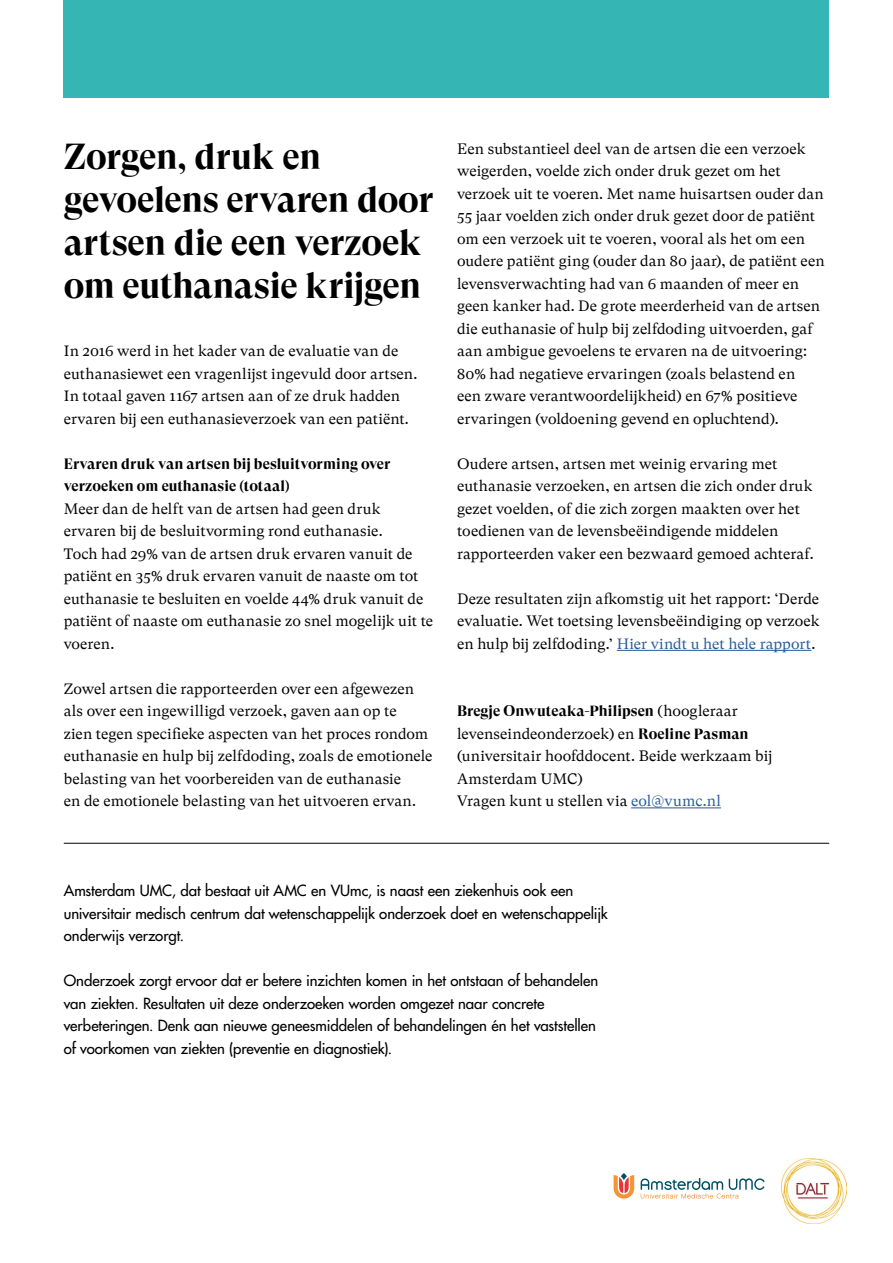
<style>
.page{position:relative;width:893px;height:1263px;background:#fff}
.page>*{position:absolute;margin:0;border:0;box-sizing:border-box;transform-origin:0 0}
.t1{font:700 36px/43.2px "GT Super Display";letter-spacing:-.015em;color:#000}
.t2{font:15px/22.5px "GT Super Text";color:#000}
.t3{font:15px/22.5px "Futura";color:#000}
.t4{font:700 15px/22.5px "GT Super Display";color:#000}
.s1{color:#275b9b}
.s2{font-family:"GT Super Text";font-weight:400}
.s3{font-family:"GT Super Display";font-weight:700}
</style>
<div class="page">
<hr style="left:617px;top:650px;width:194px;height:1px;background:#275b9b">
<hr style="left:631px;top:807px;width:90px;height:1px;background:#275b9b">
<svg style="left:641px;top:1178px;width:123px;height:20px"></svg>
<svg style="left:614px;top:1175px;width:20px;height:23px"></svg>
<svg style="left:621px;top:1173px;width:6px;height:7px"></svg>
<img style="left:781px;top:1158px;width:65px;height:66px">
<div style="left:64px;top:0;width:765px;height:97px;background:#35b6b4"></div>
<hr style="left:64px;top:843px;width:765px;height:1px;background:#000">
<h1 class="t1" style="left:64px;top:135px;width:371px">Zorgen, druk en gevoelens ervaren door artsen die een verzoek om euthanasie krijgen</h1>
<p class="t2" style="left:64px;top:340px;width:355px">In 2016 werd in het kader van de evaluatie van de euthanasiewet een vragenlijst ingevuld door artsen.<br>In totaal gaven 1167 artsen aan of ze druk hadden ervaren bij een euthanasieverzoek van een patiënt.</p>
<p class="t4" style="left:64px;top:453px;width:328px">Ervaren druk van artsen bij besluitvorming over verzoeken om euthanasie (totaal)</p>
<p class="t2" style="left:64px;top:497px;width:371px">Meer dan de helft van de artsen had geen druk ervaren bij de besluitvorming rond euthanasie.<br>Toch had 29% van de artsen druk ervaren vanuit de patiënt en 35% druk ervaren vanuit de naaste om tot euthanasie te besluiten en voelde 44% druk vanuit de patiënt of naaste om euthanasie zo snel mogelijk uit te voeren.</p>
<p class="t2" style="left:64px;top:677px;width:370px">Zowel artsen die rapporteerden over een afgewezen als over een ingewilligd verzoek, gaven aan op te<br>zien tegen specifieke aspecten van het proces rondom euthanasie en hulp bij zelfdoding, zoals de emotionele belasting van het voorbereiden van de euthanasie<br>en de emotionele belasting van het uitvoeren ervan.</p>
<p class="t2" style="left:457px;top:137px;width:369px">Een substantieel deel van de artsen die een verzoek weigerden, voelde zich onder druk gezet om het verzoek uit te voeren. Met name huisartsen ouder dan 55 jaar voelden zich onder druk gezet door de patiënt om een verzoek uit te voeren, vooral als het om een oudere patiënt ging (ouder dan 80 jaar), de patiënt een levensverwachting had van 6 maanden of meer en geen kanker had. De grote meerderheid van de artsen die euthanasie of hulp bij zelfdoding uitvoerden, gaf aan ambigue gevoelens te ervaren na de uitvoering:<br>80% had negatieve ervaringen (zoals belastend en<br>een zware verantwoordelijkheid) en 67% positieve ervaringen (voldoening gevend en opluchtend).</p>
<p class="t2" style="left:457px;top:452px;width:358px">Oudere artsen, artsen met weinig ervaring met euthanasie verzoeken, en artsen die zich onder druk gezet voelden, of die zich zorgen maakten over het toedienen van de levensbeëindigende middelen rapporteerden vaker een bezwaard gemoed achteraf.</p>
<p class="t2" style="left:457px;top:587px;width:364px;text-align:justify">Deze resultaten zijn afkomstig uit het rapport: ‘Derde evaluatie. Wet toetsing levensbeëindiging op verzoek en hulp bij zelfdoding.’ <span class="s1">Hier vindt u het hele rapport</span>.</p>
<p class="t4" style="left:457px;top:700px;width:282px">Bregje Onwuteaka-Philipsen <span class="s2">(hoogleraar</span></p>
<p class="t2" style="left:457px;top:722px;width:317px">levenseindeonderzoek) en <span class="s3">Roeline Pasman </span>(universitair hoofddocent. Beide werkzaam bij Amsterdam UMC)<br>Vragen kunt u stellen via <span class="s1">eol@vumc.nl</span></p>
<p class="t3" style="left:64px;top:879px;width:545px">Amsterdam UMC, dat bestaat uit AMC en VUmc, is naast een ziekenhuis ook een universitair medisch centrum dat wetenschappelijk onderzoek doet en wetenschappelijk onderwijs verzorgt.</p>
<p class="t3" style="left:64px;top:969px;width:536px">Onderzoek zorgt ervoor dat er betere inzichten komen in het ontstaan of behandelen van ziekten. Resultaten uit deze onderzoeken worden omgezet naar concrete verbeteringen. Denk aan nieuwe geneesmiddelen of behandelingen én het vaststellen of voorkomen van ziekten (preventie en diagnostiek).</p>
</div>
